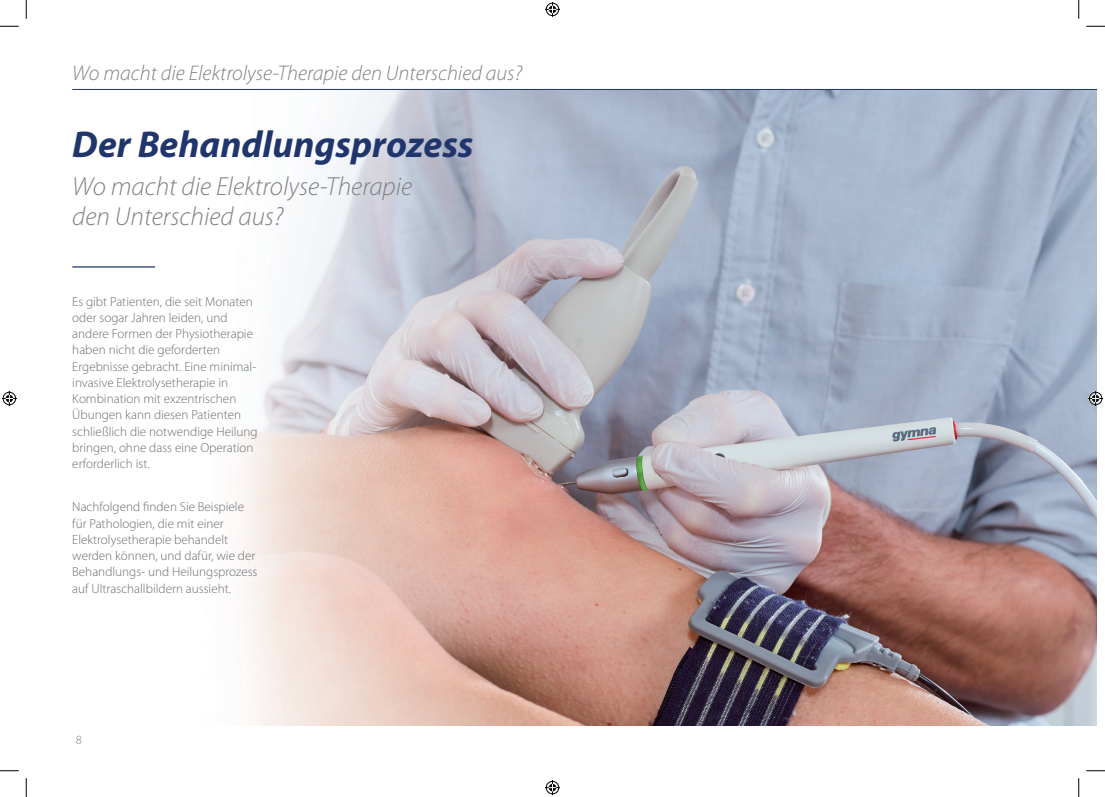
<style>
.page{position:relative;width:1105px;height:797px;background:#fff}
.page>*{position:absolute;margin:0;border:0;box-sizing:border-box;transform-origin:0 0}
.t1{font:italic 700 37.5px "Myriad Pro";color:#21356d}
.t2{font:italic 300 26.25px/30px "Myriad Pro";color:#808285}
.t3{font:italic 300 21.25px "Myriad Pro";color:#808285}
.t4{font:300 13.12px/16.2px "Myriad Pro";color:#6c6d70}
.t5{font:300 12.5px "Myriad Pro";color:#808285}
</style>
<div class="page">
<img style="left:236px;top:90px;width:860px;height:635px">
<hr style="left:72px;top:89px;width:1024px;height:1px;background:#21356d">
<hr style="left:72px;top:266px;width:83px;height:1px;background:#21356d">
<svg style="left:0;top:25px;width:19px;height:2px"></svg>
<svg style="left:1086px;top:25px;width:19px;height:2px"></svg>
<svg style="left:0;top:770px;width:19px;height:1px"></svg>
<svg style="left:1086px;top:770px;width:19px;height:1px"></svg>
<svg style="left:25px;top:0;width:2px;height:19px"></svg>
<svg style="left:25px;top:778px;width:2px;height:19px"></svg>
<svg style="left:1078px;top:0;width:1px;height:19px"></svg>
<svg style="left:1078px;top:778px;width:1px;height:19px"></svg>
<svg style="left:545px;top:2px;width:15px;height:15px"></svg>
<svg style="left:545px;top:780px;width:15px;height:15px"></svg>
<svg style="left:2px;top:391px;width:15px;height:15px"></svg>
<svg style="left:1088px;top:391px;width:15px;height:15px"></svg>
<p class="t3" style="left:72px;top:61px;width:451px">Wo macht die Elektrolyse-Therapie den Unterschied aus?</p>
<p class="t1" style="left:72px;top:124px;width:403px">Der Behandlungsprozess</p>
<p class="t2" style="left:72px;top:172px;width:341px">Wo macht die Elektrolyse-Therapie den Unterschied aus?</p>
<p class="t4" style="left:72px;top:293px;width:187px">Es gibt Patienten, die seit Monaten oder sogar Jahren leiden, und andere Formen der Physiotherapie haben nicht die geforderten<br>Ergebnisse gebracht. Eine minimal&shy;invasive Elektrolysetherapie in<br>Kombination mit exzentrischen<br>Übungen kann diesen Patienten schließlich die notwendige Heilung bringen, ohne dass eine Operation erforderlich ist.</p>
<p class="t4" style="left:72px;top:499px;width:187px">Nachfolgend finden Sie Beispiele für Pathologien, die mit einer Elektrolysetherapie behandelt werden können, und dafür, wie der Behandlungs- und Heilungsprozess auf Ultraschallbildern aussieht.</p>
<p class="t5" style="left:76px;top:732px;width:8px">8</p>
</div>
